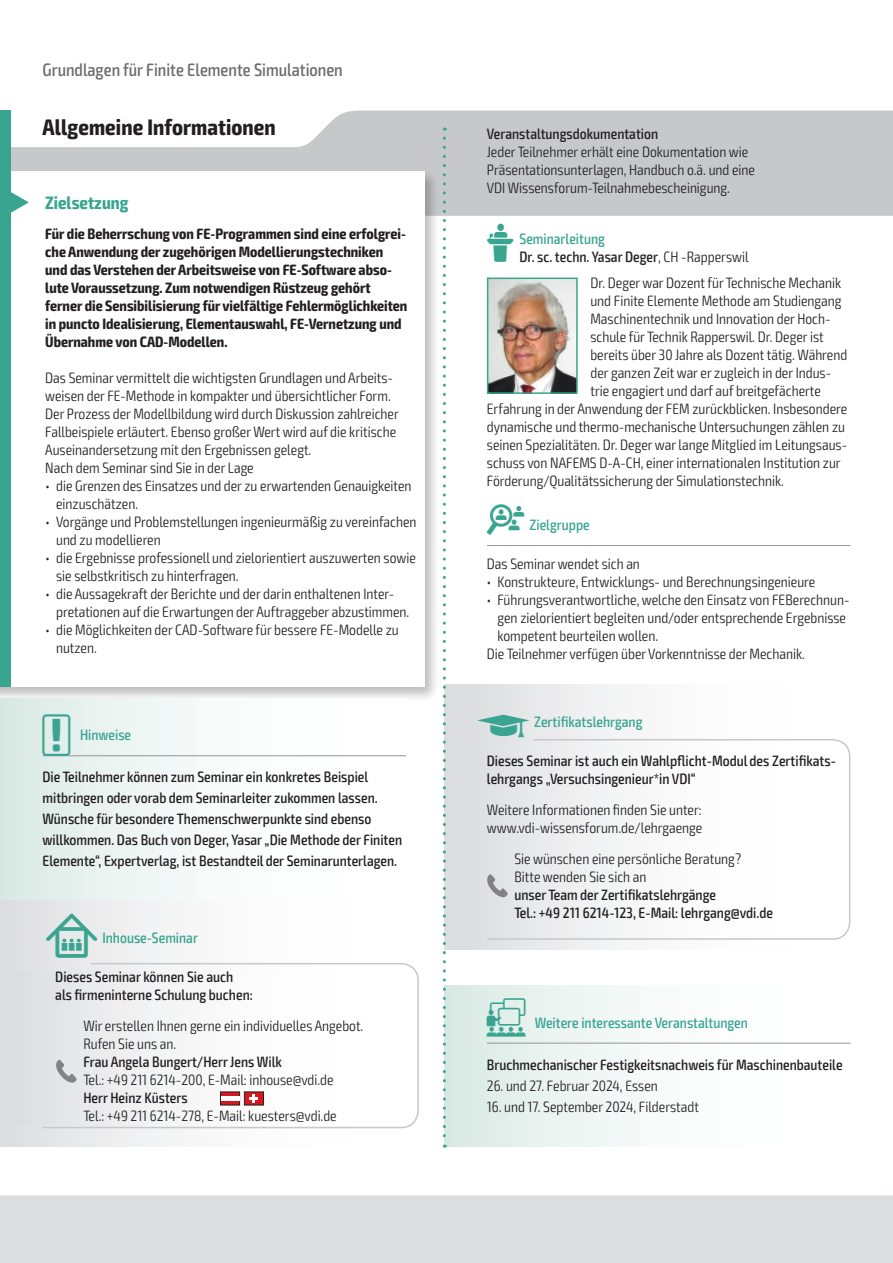
<style>
.page{position:relative;width:893px;height:1263px;background:#fff}
.page>*{position:absolute;margin:0;border:0;box-sizing:border-box;transform-origin:0 0}
.t1{font:700 condensed 22.5px "Exo 2";letter-spacing:.005em;color:#231f20}
.t2{font:500 condensed 18px "Exo 2";color:#6c6d70}
.t3{font:700 condensed 18px "Exo 2";color:#39a590}
.t4{font:300 condensed 15px/18px "Exo 2";color:#231f20}
.t5{font:500 condensed 15px/18px "Exo 2";color:#231f20}
.t6{font:700 condensed 15px/18px "Exo 2";color:#231f20}
.t7{font:500 condensed 15px "Exo 2";color:#39a590}
.s1{font-family:"VDI Iconset S4 A Regular";font-weight:400;font-stretch:normal;font-size:19.5px}
.s2{font-family:"VDI Iconset S4 A Regular";font-weight:400;font-stretch:normal;font-size:15.45px}
.s3{font-family:"VDI Iconset S4 A Regular";font-weight:400;font-stretch:normal;color:#39a590}
.s4{color:#39a590}
.s5{font-weight:300}
.s6{font-family:"VDI Iconset S4 A Regular";font-weight:400;font-stretch:normal}
</style>
<div class="page">
<div style="left:0;top:1195px;width:893px;height:68px;background:#dcdddf"></div>
<svg style="left:11px;top:111px;width:881px;height:105px;fill:#c7c8ca"></svg>
<hr style="left:892px;top:111px;width:1px;height:105px;background:#39a590">
<div style="left:0;top:111px;width:11px;height:63px;background:#39a590"></div>
<div style="left:444px;top:986px;width:406px;height:160px;background:linear-gradient(to right,#dfece8,#fff)"></div>
<hr style="left:487px;top:1043px;width:363px;height:1px;background:#939598">
<hr style="left:487px;top:545px;width:363px;height:1px;background:#939598">
<div style="left:0;top:168px;width:440px;height:534px;background:#231f20;opacity:.3"></div>
<div style="left:0;top:171px;width:424px;height:516px;background:#fff"></div>
<div style="left:0;top:171px;width:11px;height:516px;background:#39a590"></div>
<svg style="left:11px;top:192px;width:18px;height:21px"></svg>
<img style="left:490px;top:281px;width:85px;height:110px">
<div style="left:487px;top:278px;width:91px;height:116px;border:2px solid #39a590"></div>
<div style="left:0;top:698px;width:406px;height:202px;background:linear-gradient(to right,#dfede8,#fff)"></div>
<div style="left:0;top:698px;width:406px;height:59px;background:linear-gradient(to right,#dfede8,#fff)"></div>
<hr style="left:43px;top:755px;width:363px;height:1px;background:#939598">
<div style="left:0;top:900px;width:419px;height:247px;background:linear-gradient(to right,#e2e3e5,#fff)"></div>
<svg style="left:42px;top:962px;width:377px;height:167px"></svg>
<div style="left:13px;top:972px;width:382px;height:152px;background:linear-gradient(to right,#e3e3e5,#fff)"></div>
<svg style="left:220px;top:1091px;width:44px;height:14px"></svg>
<hr style="left:221px;top:1096px;width:18px;height:4px;background:#fff">
<svg style="left:56px;top:1060px;width:21px;height:23px"></svg>
<div style="left:444px;top:684px;width:406px;height:265px;background:linear-gradient(to right,#dfe0e2,#fff)"></div>
<svg style="left:486px;top:738px;width:365px;height:202px"></svg>
<div style="left:444px;top:744px;width:394px;height:191px;background:linear-gradient(to right,#dfe0e2,#fff)"></div>
<svg style="left:487px;top:874px;width:21px;height:24px"></svg>
<svg style="left:443px;top:138px;width:3px;height:1010px"></svg>
<p class="t2" style="left:43px;top:59px;width:302px">Grundlagen für Finite Elemente Simulationen</p>
<h1 class="t1" style="left:43px;top:113px;width:235px">Allgemeine Informationen</h1>
<p class="t5" style="left:487px;top:125px;width:173px">Veranstaltungsdokumentation</p>
<p class="t4" style="left:487px;top:143px;width:270px">Jeder Teilnehmer erhält eine Dokumentation wie<br>Präsentationsunterlagen, Handbuch o.ä. und eine<br>VDI Wissensforum-Teilnahmebescheinigung.</p>
<p class="t3" style="left:45px;top:192px;width:85px">Zielsetzung</p>
<p class="t6" style="left:45px;top:225px;width:364px">Für die Beherrschung von FE-Programmen sind eine erfolgrei&shy;che Anwendung der zugehörigen Modellierungstechniken und das Verstehen der Arbeitsweise von FE-Software abso&shy;lute Voraussetzung. Zum notwendigen Rüstzeug gehört ferner die Sensibilisierung für vielfältige Fehlermöglichkeiten in puncto Idealisierung, Elementauswahl, FE-Vernetzung und Übernahme von CAD-Modellen.</p>
<p class="t4" style="left:45px;top:369px;width:355px">Das Seminar vermittelt die wichtigsten Grundlagen und Arbeits&shy;weisen der FE-Methode in kompakter und übersichtlicher Form.<br>Der Prozess der Modellbildung wird durch Diskussion zahlreicher Fallbeispiele erläutert. Ebenso großer Wert wird auf die kritische Auseinandersetzung mit den Ergebnissen gelegt.<br>Nach dem Seminar sind Sie in der Lage</p>
<p class="t4" style="left:56px;top:477px;width:357px;text-indent:-11px">• die Grenzen des Einsatzes und der zu erwartenden Genauigkeiten einzuschätzen.</p>
<p class="t4" style="left:56px;top:513px;width:362px;text-indent:-11px">• Vorgänge und Problemstellungen ingenieurmäßig zu vereinfachen und zu modellieren</p>
<p class="t4" style="left:56px;top:549px;width:361px;text-indent:-11px">• die Ergebnisse professionell und zielorientiert auszuwerten sowie sie selbstkritisch zu hinterfragen.</p>
<p class="t4" style="left:56px;top:585px;width:355px;text-indent:-11px">• die Aussagekraft der Berichte und der darin enthaltenen Inter&shy;pretationen auf die Erwartungen der Auftraggeber abzustimmen.</p>
<p class="t4" style="left:56px;top:621px;width:344px;text-indent:-11px">• die Möglichkeiten der CAD-Software für bessere FE-Modelle zu nutzen.</p>
<p class="t7" style="left:43px;top:726px;width:90px"><span class="s1">!</span> Hinweise</p>
<p class="t5" style="left:43px;top:767px;width:361px;line-height:21px">Die Teilnehmer können zum Seminar ein konkretes Beispiel mitbringen oder vorab dem Seminarleiter zukommen lassen.<br>Wünsche für besondere Themenschwerpunkte sind ebenso willkommen. Das Buch von Deger, Yasar „Die Methode der Finiten Elemente“, Expertverlag, ist Bestandteil der Seminarunterlagen.</p>
<p class="t7" style="left:46px;top:929px;width:153px"><span class="s2">I</span> Inhouse-Seminar</p>
<p class="t5" style="left:55px;top:968px;width:199px">Dieses Seminar können Sie auch als firmeninterne Schulung buchen:</p>
<p class="t4" style="left:83px;top:1017px;width:282px">Wir erstellen Ihnen gerne ein individuelles Angebot.<br>Rufen Sie uns an.</p>
<p class="t5" style="left:83px;top:1053px;width:200px">Frau Angela Bungert/Herr Jens Wilk</p>
<p class="t4" style="left:83px;top:1071px;width:252px">Tel.: +49 211 6214-200, E-Mail: inhouse@vdi.de</p>
<p class="t5" style="left:83px;top:1089px;width:106px">Herr Heinz Küsters</p>
<p class="t4" style="left:83px;top:1107px;width:255px">Tel.: +49 211 6214-278, E-Mail: kuesters@vdi.de</p>
<p class="t5" style="left:519px;top:230px;width:231px;text-indent:-33px"><span class="s3">L</span> <span class="s4">Seminarleitung<br></span>Dr. sc. techn. Yasar Deger<span class="s5">, CH -Rapperswil</span></p>
<p class="t4" style="left:590px;top:274px;width:252px">Dr. Deger war Dozent für Technische Mechanik</p>
<p class="t4" style="left:590px;top:292px;width:253px">und Finite Elemente Methode am Studiengang</p>
<p class="t4" style="left:590px;top:310px;width:242px">Maschinentechnik und Innovation der Hoch-</p>
<p class="t4" style="left:590px;top:328px;width:235px">schule für Technik Rapperswil. Dr. Deger ist</p>
<p class="t4" style="left:590px;top:346px;width:258px">bereits über 30 Jahre als Dozent tätig. Während</p>
<p class="t4" style="left:590px;top:364px;width:242px">der ganzen Zeit war er zugleich in der Indus-</p>
<p class="t4" style="left:590px;top:382px;width:232px">trie engagiert und darf auf breitgefächerte</p>
<p class="t4" style="left:487px;top:400px;width:362px">Erfahrung in der Anwendung der FEM zurückblicken. Insbesondere</p>
<p class="t4" style="left:487px;top:418px;width:360px">dynamische und thermo-mechanische Untersuchungen zählen zu</p>
<p class="t4" style="left:487px;top:436px;width:362px">seinen Spezialitäten. Dr. Deger war lange Mitglied im Leitungsaus-</p>
<p class="t4" style="left:487px;top:454px;width:355px">schuss von NAFEMS D-A-CH, einer internationalen Institution zur</p>
<p class="t4" style="left:487px;top:472px;width:299px">Förderung/Qualitätssicherung der Simulationstechnik.</p>
<p class="t7" style="left:487px;top:516px;width:104px"><span class="s6">Z</span> Zielgruppe</p>
<p class="t4" style="left:487px;top:555px;width:155px">Das Seminar wendet sich an</p>
<p class="t4" style="left:487px;top:573px;width:330px">• Konstrukteure, Entwicklungs- und Berechnungsingenieure</p>
<p class="t4" style="left:487px;top:591px;width:364px">• Führungsverantwortliche, welche den Einsatz von FEBerechnun-</p>
<p class="t4" style="left:497px;top:609px;width:350px">gen zielorientiert begleiten und/oder entsprechende Ergebnisse</p>
<p class="t4" style="left:497px;top:627px;width:162px">kompetent beurteilen wollen.</p>
<p class="t4" style="left:487px;top:645px;width:319px">Die Teilnehmer verfügen über Vorkenntnisse der Mechanik.</p>
<p class="t7" style="left:478px;top:713px;width:166px"><span class="s6">z</span> Zertifikatslehrgang</p>
<p class="t5" style="left:487px;top:752px;width:350px">Dieses Seminar ist auch ein Wahlpflicht-Modul des Zertifikats&shy;lehrgangs „Versuchsingenieur*in VDI“</p>
<p class="t4" style="left:487px;top:801px;width:217px">Weitere Informationen finden Sie unter: www.vdi-wissensforum.de/lehrgaenge</p>
<p class="t4" style="left:514px;top:850px;width:228px">Sie wünschen eine persönliche Beratung?<br>Bitte wenden Sie sich an</p>
<p class="t5" style="left:514px;top:886px;width:260px">unser Team der Zertifikatslehrgänge<br>Tel.: +49 211 6214-123, E-Mail: lehrgang@vdi.de</p>
<p class="t7" style="left:487px;top:1014px;width:263px"><span class="s1">W</span> Weitere interessante Veranstaltungen</p>
<p class="t5" style="left:487px;top:1056px;width:357px">Bruchmechanischer Festigkeitsnachweis für Maschinenbauteile</p>
<p class="t4" style="left:487px;top:1077px;width:172px">26. und 27. Februar 2024, Essen</p>
<p class="t4" style="left:487px;top:1098px;width:214px">16. und 17. September 2024, Filderstadt</p>
</div>
